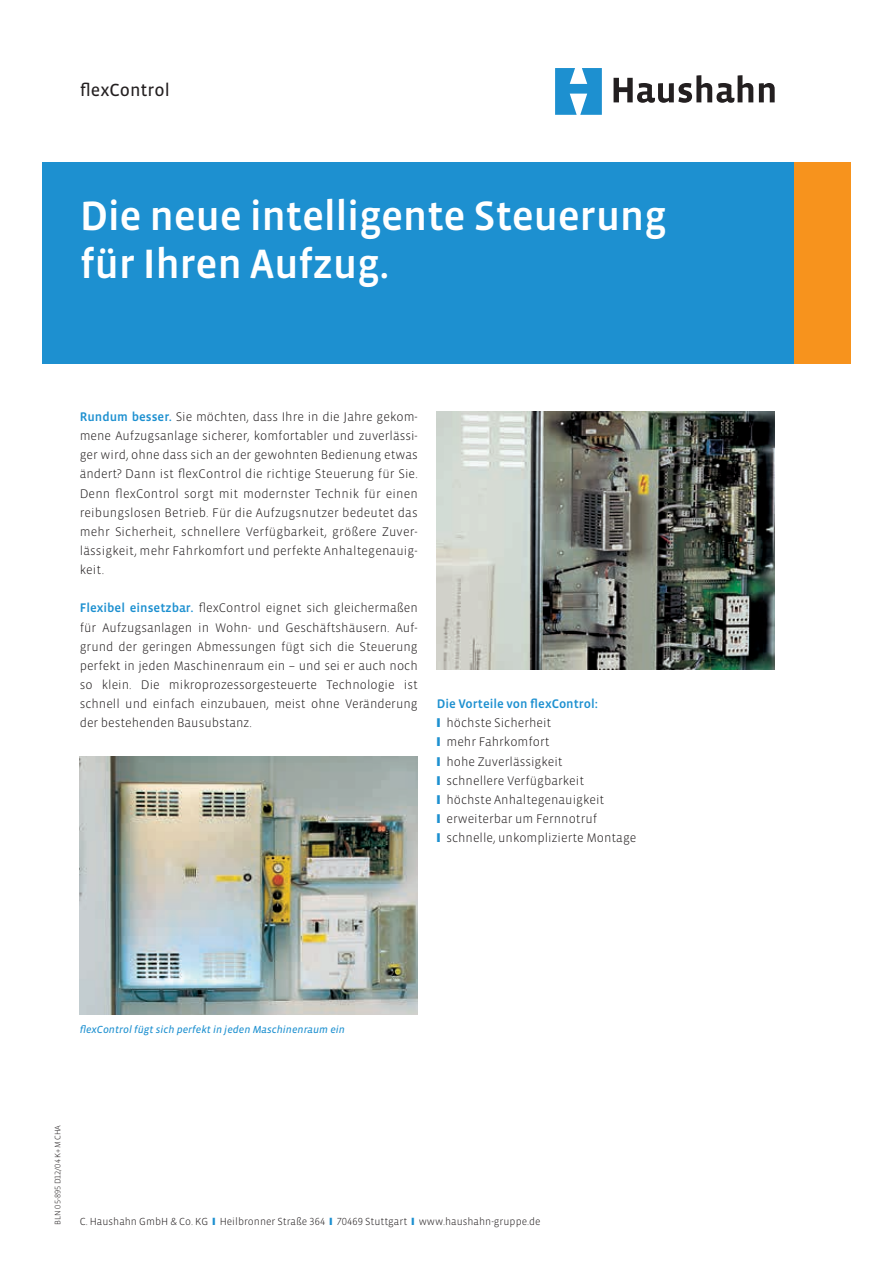
<style>
.page{position:relative;width:893px;height:1263px;background:#fff}
.page>*{position:absolute;margin:0;border:0;box-sizing:border-box;transform-origin:0 0}
.t1{font:500 42px/48px "Vista Sans OT";letter-spacing:-.01em;color:#fff}
.t2{font:18px "Vista Sans OT";color:#231f20}
.t3{font:300 12.75px/19.2px "Vista Sans OT";color:#231f20;text-align:justify}
.t4{font:300 10.5px "Vista Sans OT";color:#231f20}
.t5{font:italic 10.5px "Vista Sans OT";color:#1d90d0}
.t6{font:300 8.25px "Vista Sans OT";color:#231f20}
.s1{font-weight:500;color:#1d90d0}
.s2{color:#1d90d0}
</style>
<div class="page">
<div style="left:43px;top:162px;width:779px;height:202px;background:#1d90d0"></div>
<div style="left:794px;top:162px;width:56px;height:202px;background:#f7931d"></div>
<svg style="left:614px;top:75px;width:139px;height:28px"></svg>
<svg style="left:759px;top:83px;width:16px;height:19px"></svg>
<svg style="left:555px;top:68px;width:47px;height:47px"></svg>
<img style="left:80px;top:756px;width:338px;height:258px">
<img style="left:437px;top:412px;width:338px;height:258px">
<h2 class="t2" style="left:80px;top:80px;width:92px">flexControl</h2>
<h1 class="t1" style="left:80px;top:192px;width:588px">Die neue intelligente Steuerung für Ihren Aufzug.</h1>
<p class="t3" style="left:80px;top:407px;width:340px"><span class="s1">Rundum besser.</span> Sie möchten, dass Ihre in die Jahre gekom&shy;mene Aufzugsanlage sicherer, komfortabler und zuverlässi&shy;ger wird, ohne dass sich an der gewohnten Bedienung etwas ändert? Dann ist flexControl die richtige Steuerung für Sie.<br>Denn flexControl sorgt mit modernster Technik für einen reibungslosen Betrieb. Für die Aufzugsnutzer bedeutet das mehr Sicherheit, schnellere Verfügbarkeit, größere Zuver&shy;lässigkeit, mehr Fahrkomfort und perfekte Anhaltegenauig&shy;keit.</p>
<p class="t3" style="left:80px;top:599px;width:340px"><span class="s1">Flexibel einsetzbar.</span> flexControl eignet sich gleichermaßen für Aufzugsanlagen in Wohn- und Geschäftshäusern. Auf&shy;grund der geringen Abmessungen fügt sich die Steuerung perfekt in jeden Maschinenraum ein – und sei er auch noch so klein. Die mikroprozessorgesteuerte Technologie ist schnell und einfach einzubauen, meist ohne Veränderung der bestehenden Bausubstanz.</p>
<p class="t3" style="left:437px;top:694px;width:201px;text-align:left"><span class="s1">Die Vorteile von flexControl:<br></span><span class="s2">❙</span> höchste Sicherheit<br><span class="s2">❙</span> mehr Fahrkomfort<br><span class="s2">❙</span> hohe Zuverlässigkeit<br><span class="s2">❙</span> schnellere Verfügbarkeit<br><span class="s2">❙</span> höchste Anhaltegenauigkeit<br><span class="s2">❙</span> erweiterbar um Fernnotruf<br><span class="s2">❙</span> schnelle, unkomplizierte Montage</p>
<p class="t5" style="left:80px;top:1024px;width:267px">flexControl fügt sich perfekt in jeden Maschinenraum ein</p>
<p class="t6" style="left:54px;top:1225px;width:101px;rotate:-90deg">BLN 05-895 D12/04 K+M CHA</p>
<p class="t4" style="left:80px;top:1216px;width:462px">C. Haushahn GmbH &amp; Co. KG <span class="s2">❙</span> Heilbronner Straße 364 <span class="s2">❙</span> 70469 Stuttgart <span class="s2">❙</span> www.haushahn-gruppe.de</p>
</div>
